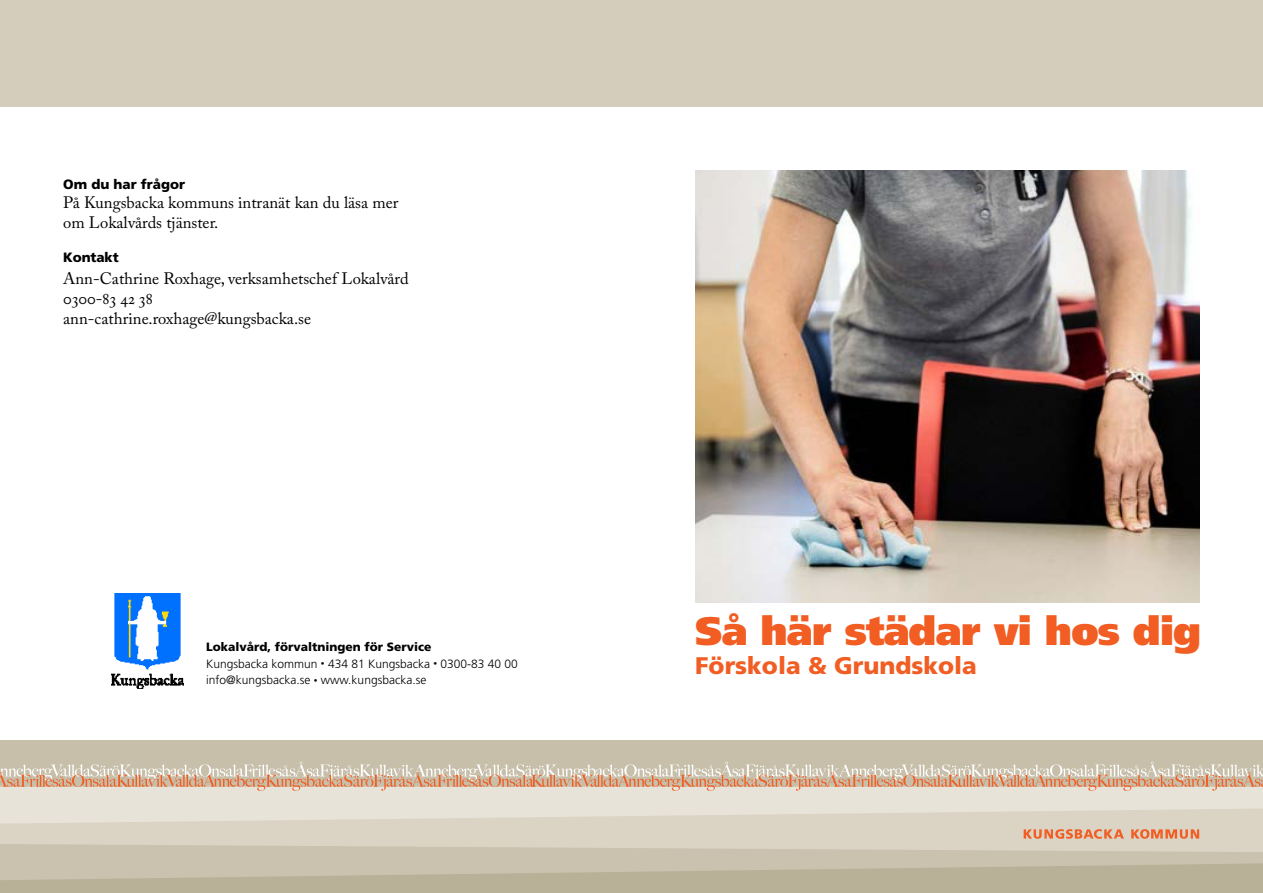
<style>
.page{position:relative;width:1263px;height:893px;background:#fff}
.page>*{position:absolute;margin:0;border:0;box-sizing:border-box;transform-origin:0 0}
.t1{font:900 39.75px "Frutiger";letter-spacing:-.02em;color:#f15d22}
.t2{font:900 24px "Frutiger LT Std";color:#f15d22}
.t3{font:16.5px/19.8px "Adobe Caslon Pro";color:#000}
.t4{font:900 13.5px "Frutiger LT Std";color:#000}
.t5{font:300 12px/16.5px "Frutiger LT Std";color:#000}
.s1{font-weight:900}
.s2{font-size:7.5px}
</style>
<div class="page">
<div style="left:0;top:740px;width:1263px;height:47px;background:#c7bfaa"></div>
<div style="left:0;top:791px;width:1263px;height:17px;background:#e8e3d9"></div>
<svg style="left:0;top:808px;width:1263px;height:36px;fill:#dbd4c5"></svg>
<svg style="left:0;top:844px;width:1263px;height:19px;fill:#cac2ae"></svg>
<svg style="left:0;top:863px;width:1263px;height:30px"></svg>
<svg style="left:0;top:762px;width:1263px;height:29px"></svg>
<svg style="left:1024px;top:829px;width:175px;height:10px"></svg>
<div style="left:0;top:0;width:1263px;height:106px;background:#d4cdbc"></div>
<img style="left:112px;top:593px;width:71px;height:95px">
<img style="left:695px;top:170px;width:504px;height:433px">
<p class="t4" style="left:63px;top:176px;width:123px">Om du har frågor</p>
<p class="t3" style="left:63px;top:193px;width:337px">På Kungsbacka kommuns intranät kan du läsa mer om Lokalvårds tjänster.</p>
<p class="t4" style="left:63px;top:249px;width:57px">Kontakt</p>
<p class="t3" style="left:63px;top:269px;width:347px">Ann-Cathrine Roxhage, verksamhetschef Lokalvård<br>0300-83 42 38<br>ann-cathrine.roxhage@kungsbacka.se</p>
<p class="t5" style="left:206px;top:639px;width:313px"><span class="s1">Lokalvård, förvaltningen för Service<br></span>Kungsbacka kommun <span class="s2">•</span> 434 81 Kungsbacka <span class="s2">•</span> 0300-83 40 00 info@kungsbacka.se <span class="s2">•</span> www.kungsbacka.se</p>
<h1 class="t1" style="left:695px;top:607px;width:507px">Så här städar vi hos dig</h1>
<h2 class="t2" style="left:695px;top:651px;width:283px">Förskola &amp; Grundskola</h2>
</div>
